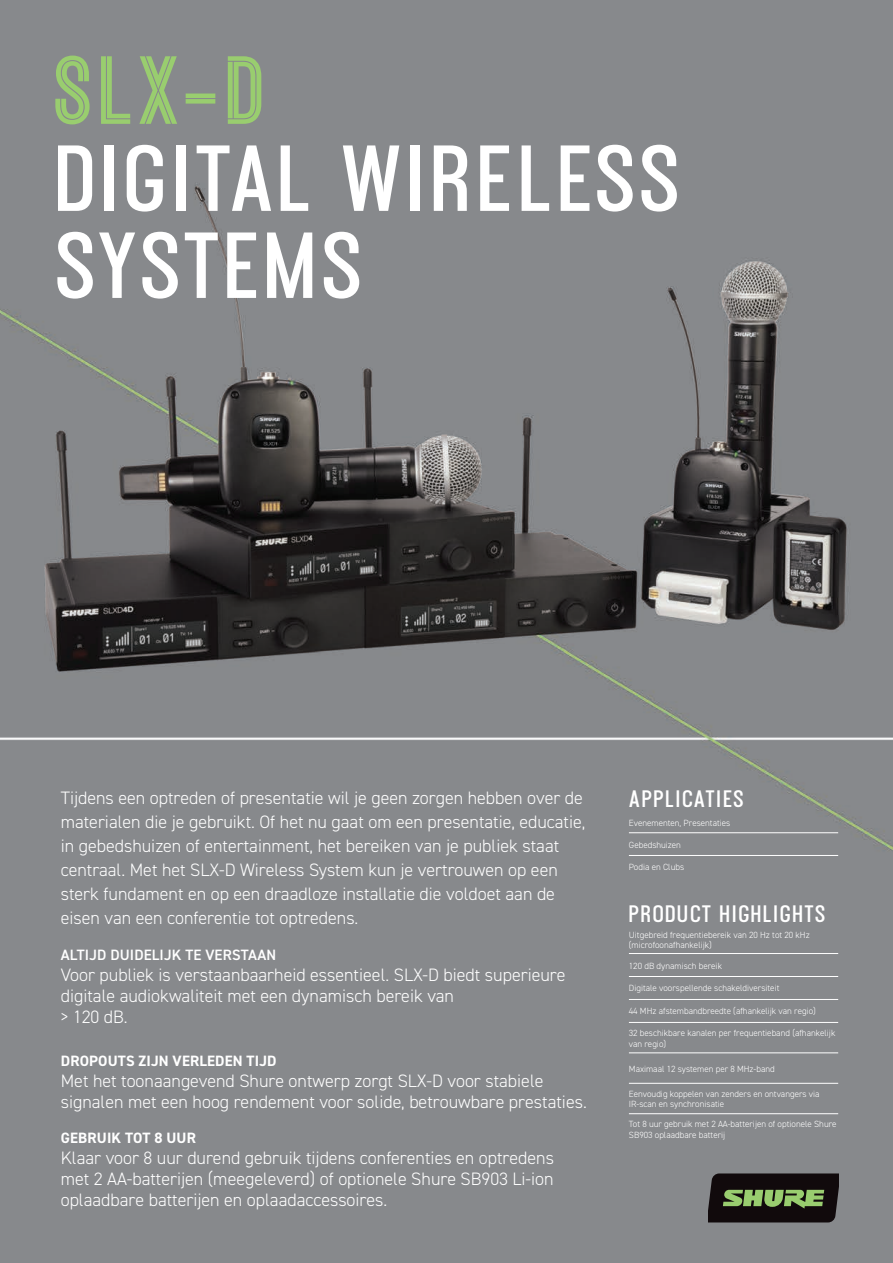
<style>
.page{position:relative;width:893px;height:1263px;background:#fff}
.page>*{position:absolute;margin:0;border:0;box-sizing:border-box;transform-origin:0 0}
.head{font:700 82.5px/87px "Ostrich Proper";color:#fff}
.head-2{font:82.5px "Ostrich Proper Inline Open";color:#99cd6f}
.subhead{font:700 21px "Ostrich Proper";letter-spacing:.03em;color:#fff}
.body{font:300 18px/24px "DIN2014";color:#fff}
.body-2{font:700 15px "DIN2014";letter-spacing:.01em;color:#fff}
.body-3{font:600 15px "DIN2014";letter-spacing:.01em;color:#fff}
.chartText{font:300 9px/10.8px "DIN2014";color:#fff}
</style>
<div class="page">
<img style="left:0;top:0;width:893px;height:1263px">
<hr style="left:629px;top:832px;width:209px;height:1px;background:#fff">
<hr style="left:629px;top:855px;width:209px;height:1px;background:#fff">
<hr style="left:629px;top:953px;width:209px;height:1px;background:#fff">
<hr style="left:629px;top:976px;width:209px;height:1px;background:#fff">
<hr style="left:629px;top:999px;width:209px;height:1px;background:#fff">
<hr style="left:629px;top:1022px;width:209px;height:1px;background:#fff">
<hr style="left:629px;top:1052px;width:209px;height:1px;background:#fff">
<hr style="left:629px;top:1083px;width:209px;height:1px;background:#fff">
<hr style="left:629px;top:1113px;width:209px;height:1px;background:#fff">
<svg style="left:708px;top:1173px;width:131px;height:49px;background:#303524"></svg>
<p class="head-2" style="left:54px;top:40px;width:212px">SLX-D</p>
<p class="head" style="left:54px;top:133px;width:631px">DIGITAL WIRELESS<br>SYSTEMS</p>
<p class="body" style="left:61px;top:786px;width:526px">Tijdens een optreden of presentatie wil je geen zorgen hebben over de materialen die je gebruikt. Of het nu gaat om een presentatie, educatie, in gebedshuizen of entertainment, het bereiken van je publiek staat centraal. Met het SLX-D Wireless System kun je vertrouwen op een sterk fundament en op een draadloze installatie die voldoet aan de eisen van een conferentie tot optredens.</p>
<p class="body-3" style="left:61px;top:944px;width:217px">ALTIJD DUIDELIJK TE VERSTAAN</p>
<p class="body" style="left:61px;top:964px;width:506px;line-height:21px">Voor publiek is verstaanbaarheid essentieel. SLX-D biedt superieure digitale audiokwaliteit met een dynamisch bereik van<br>&gt; 120 dB.</p>
<p class="body-2" style="left:61px;top:1051px;width:217px">DROPOUTS ZIJN VERLEDEN TIJD</p>
<p class="body" style="left:61px;top:1070px;width:528px;line-height:21px">Met het toonaangevend Shure ontwerp zorgt SLX-D voor stabiele signalen met een hoog rendement voor solide, betrouwbare prestaties.</p>
<p class="body-2" style="left:61px;top:1128px;width:137px">GEBRUIK TOT 8 UUR</p>
<p class="body" style="left:61px;top:1148px;width:495px;line-height:21px;text-align:justify">Klaar voor 8 uur durend gebruik tijdens conferenties en optredens met 2 AA-batterijen (meegeleverd) of optionele Shure SB903 Li-ion oplaadbare batterijen en oplaadaccessoires.</p>
<p class="subhead" style="left:629px;top:785px;width:117px">APPLICATIES</p>
<p class="chartText" style="left:629px;top:818px;width:103px">Evenementen, Presentaties</p>
<p class="chartText" style="left:629px;top:839px;width:54px">Gebedshuizen</p>
<p class="chartText" style="left:629px;top:862px;width:57px">Podia en Clubs</p>
<p class="subhead" style="left:629px;top:901px;width:199px">PRODUCT HIGHLIGHTS</p>
<p class="chartText" style="left:629px;top:929px;width:182px">Uitgebreid frequentiebereik van 20 Hz tot 20 kHz (microfoonafhankelijk)</p>
<p class="chartText" style="left:629px;top:960px;width:95px">120 dB dynamisch bereik</p>
<p class="chartText" style="left:629px;top:983px;width:152px">Digitale voorspellende schakeldiversiteit</p>
<p class="chartText" style="left:629px;top:1006px;width:188px">44 MHz afstembandbreedte (afhankelijk van regio)</p>
<p class="chartText" style="left:629px;top:1027px;width:208px">32 beschikbare kanalen per frequentieband (afhankelijk van regio)</p>
<p class="chartText" style="left:629px;top:1063px;width:147px">Maximaal 12 systemen per 8 MHz-band</p>
<p class="chartText" style="left:629px;top:1088px;width:192px">Eenvoudig koppelen van zenders en ontvangers via<br>IR-scan en synchronisatie</p>
<p class="chartText" style="left:629px;top:1118px;width:209px">Tot 8 uur gebruik met 2 AA-batterijen of optionele Shure<br>SB903 oplaadbare batterij</p>
</div>
